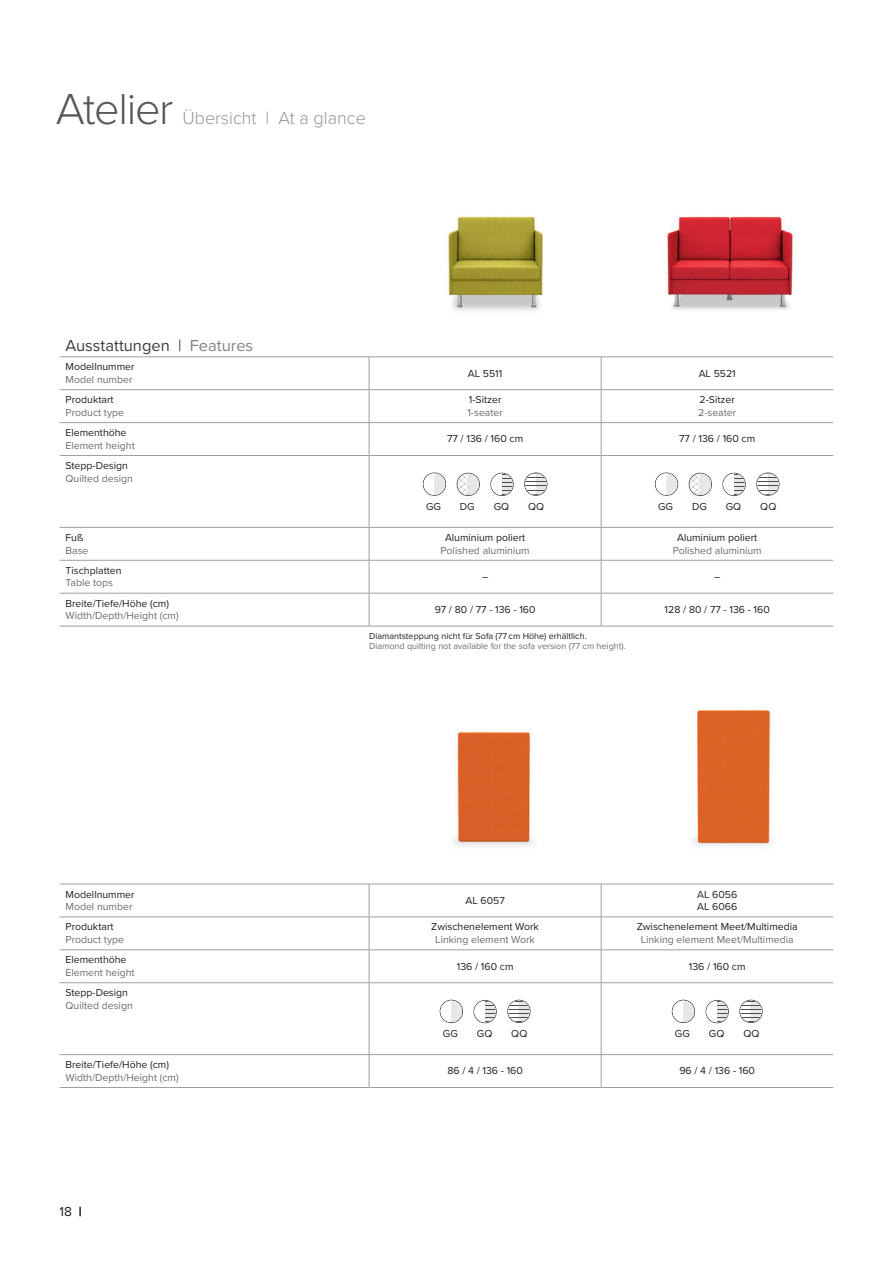
<style>
.page{position:relative;width:893px;height:1263px;background:#fff}
.page>*{position:absolute;margin:0;border:0;box-sizing:border-box;transform-origin:0 0}
.t1{font:300 45px "Proxima Nova";letter-spacing:-.03em;color:#57585a}
.t2{font:300 18px "Proxima Nova";color:#939598}
.t3{font:16.5px "Proxima Nova";color:#3e3e3f}
.t4{font:13.5px "Proxima Nova";color:#231f20}
.t5{font:10.5px/12.6px "Proxima Nova";color:#231f20}
.t6{font:10.5px "Proxima Nova";color:#6c6d70}
.t7{font:9px "Proxima Nova";color:#6c6d70}
.t8{font:9px "Proxima Nova";color:#231f20}
.s1{color:#808285}
.s2{font-weight:900}
</style>
<div class="page">
<img style="left:448px;top:216px;width:95px;height:95px">
<img style="left:665px;top:216px;width:128px;height:94px">
<img style="left:453px;top:731px;width:81px;height:115px">
<img style="left:693px;top:710px;width:79px;height:136px">
<hr style="left:369px;top:560px;width:232px;height:1px;background:#9d9fa2">
<hr style="left:601px;top:560px;width:232px;height:1px;background:#9d9fa2">
<hr style="left:369px;top:593px;width:232px;height:1px;background:#9d9fa2">
<hr style="left:601px;top:593px;width:232px;height:1px;background:#9d9fa2">
<hr style="left:369px;top:626px;width:232px;height:1px;background:#9d9fa2">
<hr style="left:601px;top:626px;width:232px;height:1px;background:#9d9fa2">
<hr style="left:60px;top:357px;width:309px;height:1px;background:#9d9fa2">
<hr style="left:60px;top:389px;width:309px;height:1px;background:#9d9fa2">
<hr style="left:369px;top:390px;width:1px;height:32px;background:#9d9fa2">
<hr style="left:601px;top:390px;width:1px;height:32px;background:#9d9fa2">
<hr style="left:60px;top:422px;width:309px;height:1px;background:#9d9fa2">
<hr style="left:369px;top:423px;width:1px;height:32px;background:#9d9fa2">
<hr style="left:601px;top:423px;width:1px;height:32px;background:#9d9fa2">
<hr style="left:60px;top:455px;width:309px;height:1px;background:#9d9fa2">
<hr style="left:60px;top:527px;width:309px;height:1px;background:#9d9fa2">
<hr style="left:369px;top:528px;width:1px;height:32px;background:#9d9fa2">
<hr style="left:601px;top:528px;width:1px;height:32px;background:#9d9fa2">
<hr style="left:60px;top:560px;width:309px;height:1px;background:#9d9fa2">
<hr style="left:369px;top:560px;width:1px;height:33px;background:#9d9fa2">
<hr style="left:601px;top:560px;width:1px;height:33px;background:#9d9fa2">
<hr style="left:60px;top:593px;width:309px;height:1px;background:#9d9fa2">
<hr style="left:369px;top:593px;width:1px;height:33px;background:#9d9fa2">
<hr style="left:601px;top:593px;width:1px;height:33px;background:#9d9fa2">
<hr style="left:60px;top:626px;width:309px;height:1px;background:#9d9fa2">
<hr style="left:369px;top:455px;width:232px;height:1px;background:#9d9fa2">
<hr style="left:369px;top:456px;width:1px;height:71px;background:#9d9fa2">
<hr style="left:369px;top:527px;width:232px;height:1px;background:#9d9fa2">
<hr style="left:601px;top:455px;width:232px;height:1px;background:#9d9fa2">
<hr style="left:601px;top:456px;width:1px;height:71px;background:#9d9fa2">
<hr style="left:601px;top:527px;width:232px;height:1px;background:#9d9fa2">
<hr style="left:369px;top:357px;width:232px;height:1px;background:#9d9fa2">
<hr style="left:369px;top:357px;width:1px;height:32px;background:#9d9fa2">
<hr style="left:369px;top:389px;width:232px;height:1px;background:#9d9fa2">
<hr style="left:369px;top:422px;width:232px;height:1px;background:#9d9fa2">
<hr style="left:601px;top:357px;width:232px;height:1px;background:#9d9fa2">
<hr style="left:601px;top:357px;width:1px;height:32px;background:#9d9fa2">
<hr style="left:601px;top:389px;width:232px;height:1px;background:#9d9fa2">
<hr style="left:601px;top:422px;width:232px;height:1px;background:#9d9fa2">
<svg style="left:423px;top:472px;width:23px;height:24px"></svg>
<svg style="left:490px;top:472px;width:24px;height:24px"></svg>
<svg style="left:524px;top:472px;width:23px;height:24px"></svg>
<svg style="left:457px;top:472px;width:23px;height:25px"></svg>
<svg style="left:655px;top:472px;width:23px;height:24px"></svg>
<svg style="left:722px;top:472px;width:24px;height:24px"></svg>
<svg style="left:756px;top:472px;width:23px;height:24px"></svg>
<svg style="left:689px;top:472px;width:23px;height:25px"></svg>
<hr style="left:369px;top:1054px;width:232px;height:1px;background:#9d9fa2">
<hr style="left:601px;top:1054px;width:232px;height:1px;background:#9d9fa2">
<hr style="left:369px;top:1087px;width:232px;height:1px;background:#9d9fa2">
<hr style="left:601px;top:1087px;width:232px;height:1px;background:#9d9fa2">
<hr style="left:60px;top:884px;width:309px;height:1px;background:#9d9fa2">
<hr style="left:60px;top:917px;width:309px;height:1px;background:#9d9fa2">
<hr style="left:369px;top:917px;width:1px;height:33px;background:#9d9fa2">
<hr style="left:601px;top:917px;width:1px;height:33px;background:#9d9fa2">
<hr style="left:60px;top:949px;width:309px;height:1px;background:#9d9fa2">
<hr style="left:369px;top:950px;width:1px;height:32px;background:#9d9fa2">
<hr style="left:601px;top:950px;width:1px;height:32px;background:#9d9fa2">
<hr style="left:60px;top:982px;width:309px;height:1px;background:#9d9fa2">
<hr style="left:60px;top:1054px;width:309px;height:1px;background:#9d9fa2">
<hr style="left:369px;top:1055px;width:1px;height:32px;background:#9d9fa2">
<hr style="left:601px;top:1055px;width:1px;height:32px;background:#9d9fa2">
<hr style="left:60px;top:1087px;width:309px;height:1px;background:#9d9fa2">
<hr style="left:369px;top:982px;width:232px;height:1px;background:#9d9fa2">
<hr style="left:369px;top:983px;width:1px;height:71px;background:#9d9fa2">
<hr style="left:601px;top:982px;width:232px;height:1px;background:#9d9fa2">
<hr style="left:601px;top:983px;width:1px;height:71px;background:#9d9fa2">
<hr style="left:369px;top:884px;width:232px;height:1px;background:#9d9fa2">
<hr style="left:369px;top:884px;width:1px;height:33px;background:#9d9fa2">
<hr style="left:369px;top:917px;width:232px;height:1px;background:#9d9fa2">
<hr style="left:369px;top:949px;width:232px;height:1px;background:#9d9fa2">
<hr style="left:601px;top:884px;width:232px;height:1px;background:#9d9fa2">
<hr style="left:601px;top:884px;width:1px;height:33px;background:#9d9fa2">
<hr style="left:601px;top:917px;width:232px;height:1px;background:#9d9fa2">
<hr style="left:601px;top:949px;width:232px;height:1px;background:#9d9fa2">
<svg style="left:440px;top:999px;width:23px;height:25px"></svg>
<svg style="left:473px;top:999px;width:24px;height:25px"></svg>
<svg style="left:507px;top:999px;width:24px;height:24px"></svg>
<svg style="left:672px;top:999px;width:23px;height:25px"></svg>
<svg style="left:706px;top:999px;width:23px;height:25px"></svg>
<svg style="left:739px;top:999px;width:24px;height:24px"></svg>
<h1 class="t1" style="left:56px;top:75px;width:119px">Atelier</h1>
<h2 class="t2" style="left:182px;top:104px;width:185px">Übersicht | At a glance</h2>
<h3 class="t3" style="left:66px;top:333px;width:189px">Ausstattungen | <span class="s1">Features</span></h3>
<p class="t5" style="left:66px;top:360px;width:71px">Modellnummer</p>
<p class="t6" style="left:66px;top:372px;width:68px">Model number</p>
<p class="t5" style="left:66px;top:393px;width:50px">Produktart</p>
<p class="t6" style="left:66px;top:404px;width:60px">Product type</p>
<p class="t5" style="left:66px;top:426px;width:63px">Elementhöhe</p>
<p class="t6" style="left:66px;top:437px;width:71px">Element height</p>
<p class="t5" style="left:66px;top:459px;width:64px">Stepp-Design</p>
<p class="t6" style="left:66px;top:470px;width:69px">Quilted design</p>
<p class="t5" style="left:66px;top:531px;width:19px">Fuß</p>
<p class="t6" style="left:66px;top:542px;width:24px">Base</p>
<p class="t5" style="left:66px;top:563px;width:58px">Tischplatten</p>
<p class="t6" style="left:66px;top:575px;width:49px">Table tops</p>
<p class="t5" style="left:66px;top:596px;width:105px">Breite/Tiefe/Höhe (cm)</p>
<p class="t6" style="left:66px;top:608px;width:115px">Width/Depth/Height (cm)</p>
<p class="t5" style="left:468px;top:366px;width:36px">AL 5511</p>
<p class="t5" style="left:699px;top:366px;width:39px">AL 5521</p>
<p class="t5" style="left:469px;top:393px;width:34px">1-Sitzer</p>
<p class="t6" style="left:467px;top:404px;width:37px">1-seater</p>
<p class="t5" style="left:700px;top:393px;width:37px">2-Sitzer</p>
<p class="t6" style="left:698px;top:404px;width:40px">2-seater</p>
<p class="t5" style="left:447px;top:432px;width:78px">77 / 136 / 160 cm</p>
<p class="t5" style="left:679px;top:432px;width:78px">77 / 136 / 160 cm</p>
<p class="t5" style="left:426px;top:499px;width:16px">GG</p>
<p class="t5" style="left:460px;top:499px;width:16px">DG</p>
<p class="t5" style="left:494px;top:499px;width:17px">GQ</p>
<p class="t5" style="left:528px;top:499px;width:18px">QQ</p>
<p class="t5" style="left:658px;top:499px;width:16px">GG</p>
<p class="t5" style="left:692px;top:499px;width:16px">DG</p>
<p class="t5" style="left:726px;top:499px;width:17px">GQ</p>
<p class="t5" style="left:760px;top:499px;width:18px">QQ</p>
<p class="t5" style="left:445px;top:531px;width:82px">Aluminium poliert</p>
<p class="t6" style="left:441px;top:542px;width:91px">Polished aluminium</p>
<p class="t5" style="left:677px;top:531px;width:82px">Aluminium poliert</p>
<p class="t6" style="left:673px;top:542px;width:91px">Polished aluminium</p>
<p class="t5" style="left:482px;top:570px;width:8px">–</p>
<p class="t5" style="left:714px;top:570px;width:8px">–</p>
<p class="t5" style="left:435px;top:603px;width:102px">97 / 80 / 77 - 136 - 160</p>
<p class="t5" style="left:665px;top:603px;width:107px">128 / 80 / 77 - 136 - 160</p>
<p class="t5" style="left:66px;top:887px;width:71px">Modellnummer</p>
<p class="t6" style="left:66px;top:899px;width:68px">Model number</p>
<p class="t5" style="left:66px;top:920px;width:50px">Produktart</p>
<p class="t6" style="left:66px;top:932px;width:60px">Product type</p>
<p class="t5" style="left:66px;top:953px;width:63px">Elementhöhe</p>
<p class="t6" style="left:66px;top:965px;width:71px">Element height</p>
<p class="t5" style="left:66px;top:986px;width:64px">Stepp-Design</p>
<p class="t6" style="left:66px;top:997px;width:69px">Quilted design</p>
<p class="t5" style="left:66px;top:1058px;width:105px">Breite/Tiefe/Höhe (cm)</p>
<p class="t6" style="left:66px;top:1069px;width:115px">Width/Depth/Height (cm)</p>
<p class="t4" style="left:60px;top:1201px;width:24px">18 <span class="s2">|</span></p>
<p class="t8" style="left:369px;top:629px;width:219px">Diamantsteppung nicht für Sofa (77 cm Höhe) erhältlich.</p>
<p class="t7" style="left:369px;top:640px;width:258px">Diamond quilting not available for the sofa version (77 cm height).</p>
<p class="t5" style="left:466px;top:894px;width:41px">AL 6057</p>
<p class="t5" style="left:697px;top:887px;width:42px">AL 6056<br>AL 6066</p>
<p class="t5" style="left:431px;top:920px;width:109px">Zwischenelement Work</p>
<p class="t6" style="left:435px;top:932px;width:101px">Linking element Work</p>
<p class="t5" style="left:637px;top:920px;width:162px">Zwischenelement Meet/Multimedia</p>
<p class="t6" style="left:641px;top:932px;width:154px">Linking element Meet/Multimedia</p>
<p class="t5" style="left:457px;top:959px;width:58px">136 / 160 cm</p>
<p class="t5" style="left:689px;top:959px;width:58px">136 / 160 cm</p>
<p class="t5" style="left:443px;top:1026px;width:16px">GG</p>
<p class="t5" style="left:477px;top:1026px;width:17px">GQ</p>
<p class="t5" style="left:511px;top:1026px;width:18px">QQ</p>
<p class="t5" style="left:675px;top:1026px;width:16px">GG</p>
<p class="t5" style="left:709px;top:1026px;width:17px">GQ</p>
<p class="t5" style="left:743px;top:1026px;width:18px">QQ</p>
<p class="t5" style="left:447px;top:1064px;width:77px">86 / 4 / 136 - 160</p>
<p class="t5" style="left:679px;top:1064px;width:77px">96 / 4 / 136 - 160</p>
</div>
